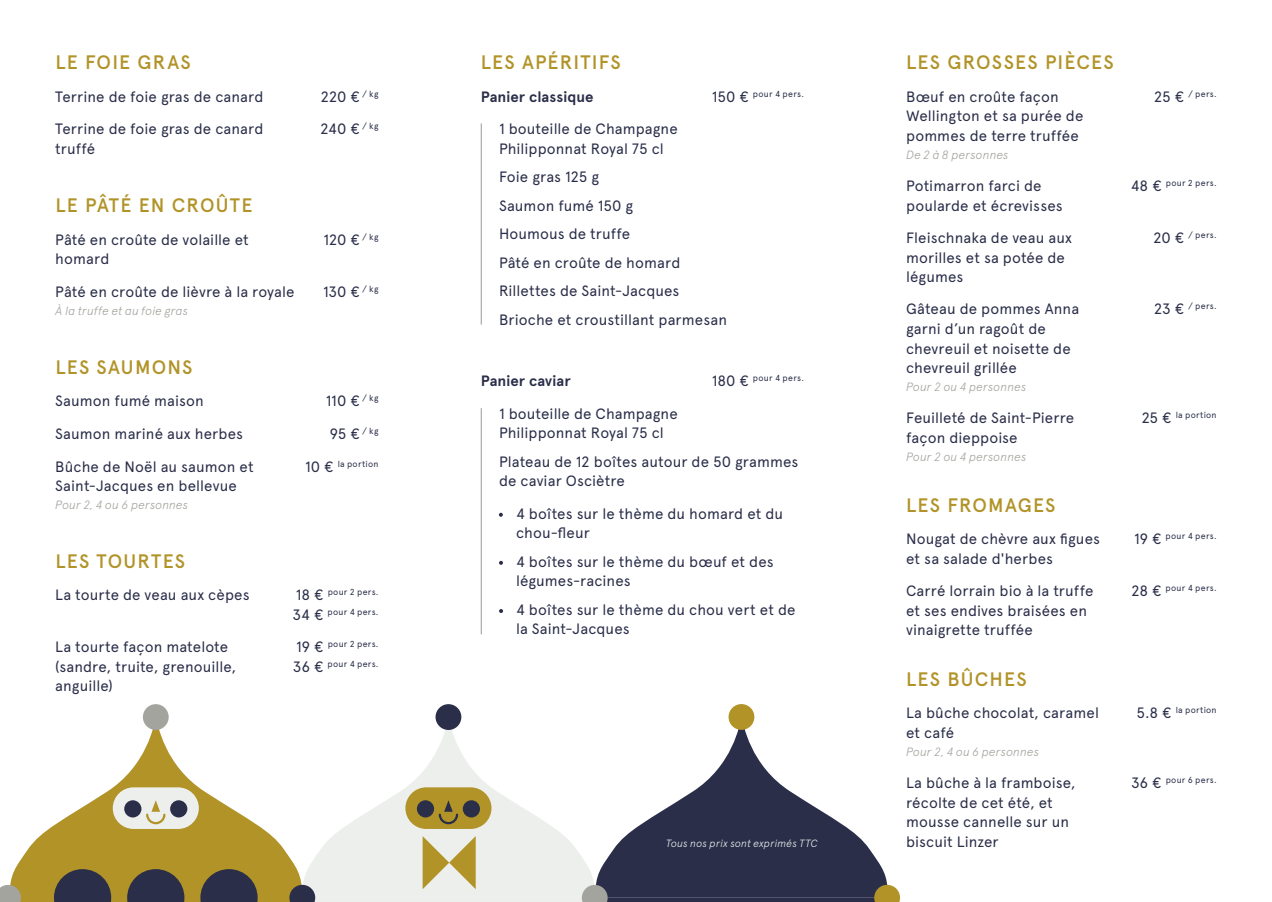
<style>
.page{position:relative;width:1272px;height:902px;background:#fff}
.page>*{position:absolute;margin:0;border:0;box-sizing:border-box;transform-origin:0 0}
.t1{font:500 19.5px "Apercu Pro";letter-spacing:.06em;color:#b19328}
.texte{font:15px/19.5px "Apercu Pro";letter-spacing:.005em;color:#2a2e49}
.texte-2{font:700 15px "Apercu Pro";letter-spacing:.01em;color:#2a2e49}
.texte-3{font:italic 300 12px "Apercu Pro";letter-spacing:.005em;color:#a4a49f}
.texte-4{font:italic 300 10.5px "Apercu Pro";letter-spacing:.01em;color:#edefed}
.texte-5{font:8.7px "Apercu Pro";letter-spacing:.03em;color:#2a2e49}
.s1{font-size:15px}
</style>
<div class="page">
<svg style="left:625px;top:714px;width:233px;height:122px"></svg>
<div style="left:728px;top:704px;width:26px;height:25px;background:#b19328;border-radius:50%"></div>
<svg style="left:10px;top:721px;width:279px;height:180px"></svg>
<div style="left:113px;top:787px;width:86px;height:41px;background:#edefed;border-radius:21px"></div>
<div style="left:124px;top:800px;width:17px;height:17px;background:#2a2e49;border-radius:50%"></div>
<div style="left:170px;top:800px;width:17px;height:17px;background:#2a2e49;border-radius:50%"></div>
<svg style="left:146px;top:800px;width:20px;height:25px"></svg>
<svg style="left:54px;top:869px;width:57px;height:32px;background:#444142"></svg>
<svg style="left:127px;top:869px;width:57px;height:32px;background:#444142"></svg>
<svg style="left:200px;top:869px;width:58px;height:32px;background:#464242"></svg>
<svg style="left:0;top:884px;width:21px;height:17px"></svg>
<div style="left:143px;top:704px;width:26px;height:26px;background:#a4a49f;border-radius:50%"></div>
<svg style="left:499px;top:512px;width:4px;height:4px"></svg>
<svg style="left:499px;top:560px;width:4px;height:4px"></svg>
<svg style="left:499px;top:609px;width:4px;height:4px"></svg>
<hr style="left:480px;top:123px;width:2px;height:201px;background:#a4a49f">
<hr style="left:480px;top:408px;width:2px;height:226px;background:#a4a49f">
<svg style="left:333px;top:714px;width:231px;height:122px"></svg>
<div style="left:405px;top:787px;width:86px;height:41px;background:#b19328;border-radius:21px"></div>
<div style="left:417px;top:800px;width:17px;height:17px;background:#2a2e49;border-radius:50%"></div>
<div style="left:463px;top:800px;width:17px;height:17px;background:#2a2e49;border-radius:50%"></div>
<svg style="left:438px;top:800px;width:21px;height:25px"></svg>
<div style="left:435px;top:704px;width:26px;height:26px;background:#2a2e49;border-radius:50%"></div>
<svg style="left:289px;top:836px;width:611px;height:65px;background:#93949a"></svg>
<p class="t1" style="left:55px;top:48px;width:137px">LE FOIE GRAS</p>
<p class="t1" style="left:481px;top:48px;width:141px">LES APÉRITIFS</p>
<p class="texte" style="left:320px;top:86px;width:60px">220 € <sup>/</sup> <sup>kg</sup></p>
<p class="texte" style="left:55px;top:86px;width:210px">Terrine de foie gras de canard</p>
<p class="texte-2" style="left:480px;top:85px;width:114px">Panier classique</p>
<p class="texte-5" style="left:711px;top:87px;width:94px"><span class="s1">150 €</span> pour 4 pers.</p>
<p class="texte" style="left:55px;top:118px;width:210px">Terrine de foie gras de canard truffé</p>
<p class="texte" style="left:320px;top:118px;width:60px">240 € <sup>/</sup> <sup>kg</sup></p>
<p class="t1" style="left:55px;top:191px;width:198px">LE PÂTÉ EN CROÛTE</p>
<p class="texte" style="left:55px;top:229px;width:195px">Pâté en croûte de volaille et homard</p>
<p class="texte" style="left:323px;top:229px;width:57px">120 € <sup>/</sup> <sup>kg</sup></p>
<p class="texte" style="left:55px;top:281px;width:241px">Pâté en croûte de lièvre à la royale</p>
<p class="texte-3" style="left:55px;top:301px;width:134px">À la truffe et au foie gras</p>
<p class="texte" style="left:323px;top:281px;width:57px">130 € <sup>/</sup> <sup>kg</sup></p>
<p class="t1" style="left:55px;top:352px;width:139px">LES SAUMONS</p>
<p class="texte" style="left:55px;top:390px;width:150px">Saumon fumé maison</p>
<p class="texte" style="left:55px;top:423px;width:189px">Saumon mariné aux herbes</p>
<p class="texte" style="left:55px;top:455px;width:200px">Bûche de Noël au saumon et</p>
<p class="texte" style="left:55px;top:475px;width:183px">Saint-Jacques en bellevue</p>
<p class="texte-3" style="left:55px;top:496px;width:134px">Pour 2, 4 ou 6 personnes</p>
<p class="t1" style="left:55px;top:546px;width:131px">LES TOURTES</p>
<p class="texte" style="left:326px;top:390px;width:54px">110 € <sup>/</sup> <sup>kg</sup></p>
<p class="texte" style="left:329px;top:423px;width:51px">95 € <sup>/</sup> <sup>kg</sup></p>
<p class="texte-5" style="left:305px;top:457px;width:75px"><span class="s1">10 €</span> la portion</p>
<p class="texte" style="left:55px;top:584px;width:196px">La tourte de veau aux cèpes</p>
<p class="texte" style="left:55px;top:636px;width:183px">La tourte façon matelote (sandre, truite, grenouille, anguille)</p>
<p class="texte-5" style="left:296px;top:585px;width:84px"><span class="s1">18 €</span> pour 2 pers.</p>
<p class="texte-5" style="left:292px;top:605px;width:88px"><span class="s1">34 €</span> pour 4 pers.</p>
<p class="texte-5" style="left:296px;top:637px;width:84px"><span class="s1">19 €</span> pour 2 pers.</p>
<p class="texte-5" style="left:293px;top:657px;width:87px"><span class="s1">36 €</span> pour 4 pers.</p>
<p class="texte" style="left:499px;top:118px;width:180px">1 bouteille de Champagne</p>
<p class="texte" style="left:499px;top:137px;width:166px">Philipponnat Royal 75 cl</p>
<p class="texte" style="left:499px;top:166px;width:102px">Foie gras 125 g</p>
<p class="texte" style="left:499px;top:194px;width:136px">Saumon fumé 150 g</p>
<p class="texte" style="left:499px;top:223px;width:133px">Houmous de truffe</p>
<p class="texte" style="left:499px;top:251px;width:183px">Pâté en croûte de homard</p>
<p class="texte" style="left:499px;top:280px;width:182px">Rillettes de Saint-Jacques</p>
<p class="texte" style="left:499px;top:308px;width:229px">Brioche et croustillant parmesan</p>
<p class="texte-2" style="left:480px;top:370px;width:91px">Panier caviar</p>
<p class="texte-5" style="left:711px;top:371px;width:94px"><span class="s1">180 €</span> pour 4 pers.</p>
<p class="texte" style="left:499px;top:403px;width:180px">1 bouteille de Champagne</p>
<p class="texte" style="left:499px;top:422px;width:166px">Philipponnat Royal 75 cl</p>
<p class="texte" style="left:499px;top:451px;width:301px">Plateau de 12 boîtes autour de 50 grammes de caviar Osciètre</p>
<p class="texte" style="left:516px;top:502px;width:269px">4 boîtes sur le thème du homard et du chou-fleur</p>
<p class="texte" style="left:516px;top:550px;width:259px">4 boîtes sur le thème du bœuf et des légumes-racines</p>
<p class="texte" style="left:516px;top:598px;width:281px">4 boîtes sur le thème du chou vert et de la Saint-Jacques</p>
<p class="texte-4" style="left:666px;top:835px;width:153px">Tous nos prix sont exprimés TTC</p>
<p class="t1" style="left:906px;top:48px;width:209px">LES GROSSES PIÈCES</p>
<p class="texte" style="left:906px;top:86px;width:179px">Bœuf en croûte façon<br>Wellington et sa purée de pommes de terre truffée</p>
<p class="texte-3" style="left:906px;top:145px;width:104px">De 2 à 8 personnes</p>
<p class="texte" style="left:906px;top:175px;width:158px">Potimarron farci de poularde et écrevisses</p>
<p class="texte" style="left:906px;top:227px;width:167px">Fleischnaka de veau aux morilles et sa potée de légumes</p>
<p class="texte" style="left:906px;top:298px;width:174px">Gâteau de pommes Anna garni d’un ragoût de chevreuil et noisette de chevreuil grillée</p>
<p class="texte-3" style="left:906px;top:378px;width:122px">Pour 2 ou 4 personnes</p>
<p class="texte" style="left:906px;top:407px;width:170px">Feuilleté de Saint-Pierre façon dieppoise</p>
<p class="texte-3" style="left:906px;top:448px;width:122px">Pour 2 ou 4 personnes</p>
<p class="t1" style="left:906px;top:490px;width:151px">LES FROMAGES</p>
<p class="texte" style="left:906px;top:528px;width:195px">Nougat de chèvre aux figues et sa salade d'herbes</p>
<p class="texte" style="left:906px;top:580px;width:189px">Carré lorrain bio à la truffe et ses endives braisées en vinaigrette truffée</p>
<p class="t1" style="left:906px;top:664px;width:122px">LES BÛCHES</p>
<p class="texte" style="left:906px;top:702px;width:194px">La bûche chocolat, caramel et café</p>
<p class="texte-3" style="left:906px;top:742px;width:134px">Pour 2, 4 ou 6 personnes</p>
<p class="texte" style="left:906px;top:772px;width:171px">La bûche à la framboise, récolte de cet été, et mousse cannelle sur un biscuit Linzer</p>
<p class="texte-5" style="left:1153px;top:87px;width:64px"><span class="s1">25 €</span> / pers.</p>
<p class="texte-5" style="left:1130px;top:176px;width:87px"><span class="s1">48 €</span> pour 2 pers.</p>
<p class="texte-5" style="left:1152px;top:228px;width:65px"><span class="s1">20 €</span> / pers.</p>
<p class="texte-5" style="left:1153px;top:300px;width:64px"><span class="s1">23 €</span> / pers.</p>
<p class="texte-5" style="left:1141px;top:409px;width:77px"><span class="s1">25 €</span> la portion</p>
<p class="texte-5" style="left:1133px;top:529px;width:84px"><span class="s1">19 €</span> pour 4 pers.</p>
<p class="texte-5" style="left:1131px;top:581px;width:87px"><span class="s1">28 €</span> pour 4 pers.</p>
<p class="texte-5" style="left:1136px;top:703px;width:82px"><span class="s1">5.8 €</span> la portion</p>
<p class="texte-5" style="left:1130px;top:773px;width:87px"><span class="s1">36 €</span> pour 6 pers.</p>
</div>
